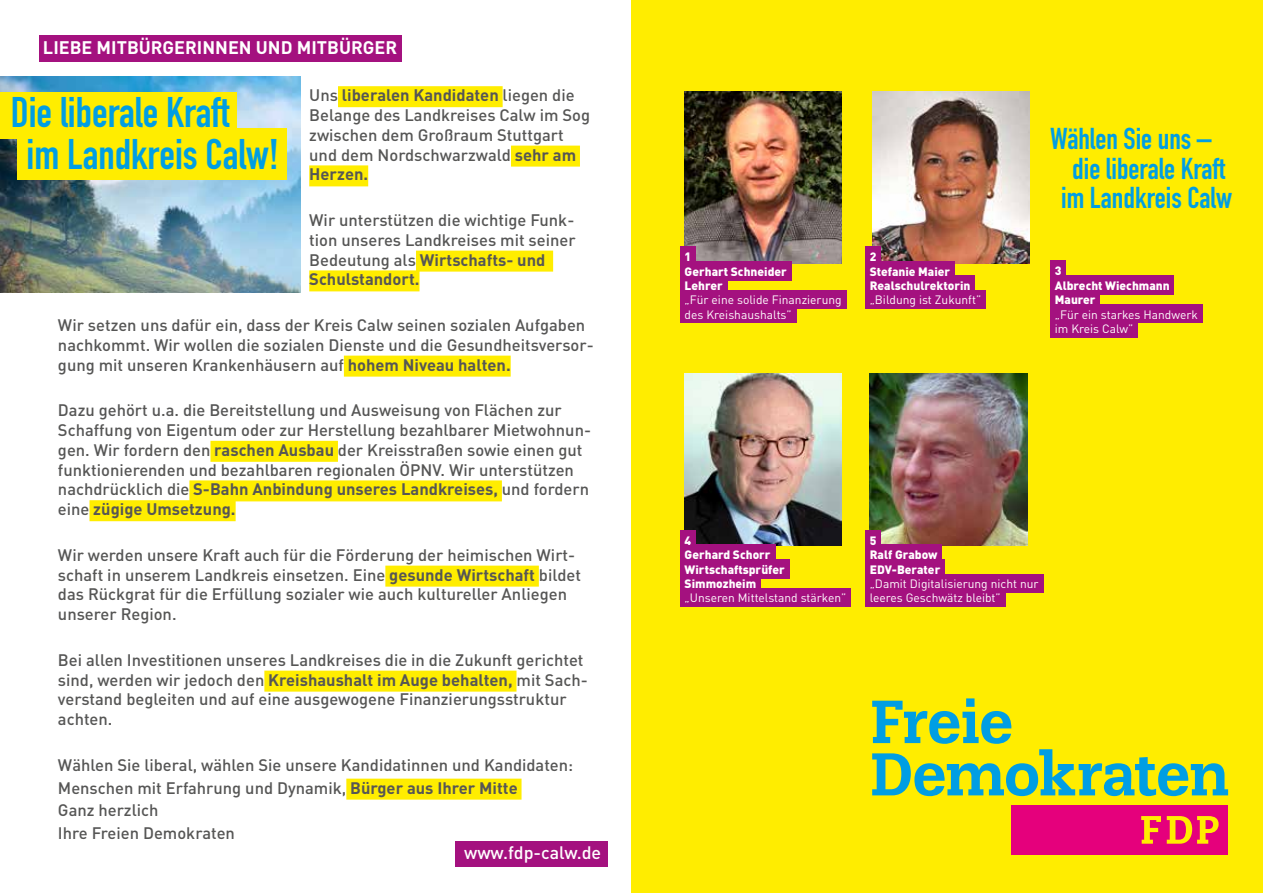
<style>
.page{position:relative;width:1263px;height:893px;background:#fff}
.page>*{position:absolute;margin:0;border:0;box-sizing:border-box;transform-origin:0 0}
.t1{font:700 42.15px/42.2px "DIN Condensed";color:#009ee3}
.t2{font:700 29.7px "DIN Condensed";color:#009ee3}
.t3{font:700 18px "DIN";color:#fff}
.t4{font:500 17.85px "DIN";color:#fff}
.t5{font:500 16.5px/19.8px "DIN";color:#565655}
.t6{font:12px/14.4px "DIN";color:#fff}
.t7{font:900 12px/14.4px "DIN";color:#fff}
.s1{font-weight:700}
</style>
<div class="page">
<div style="left:631px;top:0;width:632px;height:893px;background:#ffed00"></div>
<img style="left:685px;top:92px;width:157px;height:171px">
<img style="left:685px;top:374px;width:157px;height:171px">
<img style="left:870px;top:374px;width:157px;height:171px">
<img style="left:872px;top:92px;width:157px;height:171px">
<div style="left:455px;top:841px;width:153px;height:25px;background:#a4117f"></div>
<div style="left:39px;top:35px;width:362px;height:27px;background:#a4117f"></div>
<div style="left:338px;top:86px;width:165px;height:21px;background:#ffed00"></div>
<div style="left:511px;top:146px;width:69px;height:21px;background:#ffed00"></div>
<div style="left:309px;top:165px;width:59px;height:21px;background:#ffed00"></div>
<div style="left:416px;top:251px;width:137px;height:21px;background:#ffed00"></div>
<div style="left:309px;top:270px;width:110px;height:21px;background:#ffed00"></div>
<div style="left:344px;top:356px;width:167px;height:21px;background:#ffed00"></div>
<div style="left:210px;top:441px;width:128px;height:21px;background:#ffed00"></div>
<div style="left:189px;top:480px;width:313px;height:21px;background:#ffed00"></div>
<div style="left:89px;top:500px;width:147px;height:21px;background:#ffed00"></div>
<div style="left:385px;top:566px;width:154px;height:21px;background:#ffed00"></div>
<div style="left:264px;top:671px;width:252px;height:21px;background:#ffed00"></div>
<div style="left:346px;top:779px;width:175px;height:21px;background:#ffed00"></div>
<img style="left:0;top:76px;width:301px;height:217px">
<div style="left:0;top:92px;width:237px;height:47px;background:#ffed00"></div>
<div style="left:17px;top:128px;width:269px;height:52px;background:#ffed00"></div>
<div style="left:680px;top:247px;width:16px;height:19px;background:#a4117f"></div>
<div style="left:680px;top:261px;width:111px;height:19px;background:#a4117f"></div>
<div style="left:680px;top:275px;width:47px;height:20px;background:#a4117f"></div>
<div style="left:680px;top:290px;width:166px;height:19px;background:#a4117f"></div>
<div style="left:680px;top:305px;width:116px;height:18px;background:#a4117f"></div>
<div style="left:680px;top:530px;width:16px;height:19px;background:#a4117f"></div>
<div style="left:680px;top:545px;width:95px;height:19px;background:#a4117f"></div>
<div style="left:680px;top:559px;width:109px;height:19px;background:#a4117f"></div>
<div style="left:680px;top:573px;width:81px;height:20px;background:#a4117f"></div>
<div style="left:680px;top:588px;width:171px;height:19px;background:#a4117f"></div>
<div style="left:865px;top:247px;width:16px;height:19px;background:#a4117f"></div>
<div style="left:865px;top:261px;width:90px;height:19px;background:#a4117f"></div>
<div style="left:865px;top:275px;width:110px;height:20px;background:#a4117f"></div>
<div style="left:865px;top:290px;width:121px;height:19px;background:#a4117f"></div>
<div style="left:865px;top:530px;width:16px;height:19px;background:#a4117f"></div>
<div style="left:865px;top:545px;width:77px;height:19px;background:#a4117f"></div>
<div style="left:865px;top:559px;width:80px;height:19px;background:#a4117f"></div>
<div style="left:865px;top:574px;width:178px;height:19px;background:#a4117f"></div>
<div style="left:865px;top:588px;width:140px;height:19px;background:#a4117f"></div>
<div style="left:1050px;top:261px;width:16px;height:19px;background:#a4117f"></div>
<div style="left:1050px;top:275px;width:124px;height:19px;background:#a4117f"></div>
<div style="left:1050px;top:290px;width:50px;height:19px;background:#a4117f"></div>
<div style="left:1050px;top:304px;width:152px;height:19px;background:#a4117f"></div>
<div style="left:1050px;top:319px;width:88px;height:18px;background:#a4117f"></div>
<svg style="left:872px;top:701px;width:356px;height:95px"></svg>
<div style="left:966px;top:698px;width:8px;height:9px;background:#009ee3"></div>
<div style="left:1011px;top:806px;width:217px;height:49px;background:#e5007c"></div>
<svg style="left:1167px;top:816px;width:51px;height:28px"></svg>
<svg style="left:1141px;top:816px;width:20px;height:28px"></svg>
<p class="t3" style="left:43px;top:36px;width:356px">LIEBE MITBÜRGERINNEN UND MITBÜRGER</p>
<p class="t5" style="left:309px;top:85px;width:282px">Uns <span class="s1">liberalen Kandidaten</span> liegen die<br>Belange des Landkreises Calw im Sog zwischen dem Großraum Stuttgart und dem Nordschwarzwald <span class="s1">sehr am<br>Herzen.</span></p>
<p class="t5" style="left:309px;top:210px;width:268px">Wir unterstützen die wichtige Funk&shy;tion unseres Landkreises mit seiner<br>Bedeutung als <span class="s1">Wirtschafts- und<br>Schulstandort.</span></p>
<p class="t5" style="left:58px;top:315px;width:537px">Wir setzen uns dafür ein, dass der Kreis Calw seinen sozialen Aufgaben nachkommt. Wir wollen die sozialen Dienste und die Gesundheitsversor&shy;gung mit unseren Krankenhäusern auf <span class="s1">hohem Niveau halten.</span></p>
<p class="t5" style="left:58px;top:400px;width:535px">Dazu gehört u.a. die Bereitstellung und Ausweisung von Flächen zur Schaffung von Eigentum oder zur Herstellung bezahlbarer Mietwohnun&shy;gen. Wir fordern den <span class="s1">raschen Ausbau</span> der Kreisstraßen sowie einen gut funktionierenden und bezahlbaren regionalen ÖPNV. Wir unterstützen nachdrücklich die <span class="s1">S-Bahn Anbindung unseres Landkreises,</span> und fordern eine <span class="s1">zügige Umsetzung.</span></p>
<p class="t5" style="left:58px;top:544px;width:525px">Wir werden unsere Kraft auch für die Förderung der heimischen Wirt&shy;schaft in unserem Landkreis einsetzen. Eine <span class="s1">gesunde Wirtschaft</span> bildet das Rückgrat für die Erfüllung sozialer wie auch kultureller Anliegen unserer Region.</p>
<p class="t5" style="left:58px;top:649px;width:531px">Bei allen Investitionen unseres Landkreises die in die Zukunft gerichtet sind, werden wir jedoch den <span class="s1">Kreishaushalt im Auge behalten,</span> mit Sach&shy;verstand begleiten und auf eine ausgewogene Finanzierungsstruktur achten.</p>
<p class="t5" style="left:58px;top:753px;width:517px;line-height:22.8px">Wählen Sie liberal, wählen Sie unsere Kandidatinnen und Kandidaten:<br>Menschen mit Erfahrung und Dynamik, <span class="s1">Bürger aus Ihrer Mitte<br></span>Ganz herzlich<br>Ihre Freien Demokraten</p>
<h1 class="t1" style="left:26px;top:91px;width:254px;text-indent:-16px">Die liberale Kraft<br>im Landkreis Calw!</h1>
<p class="t4" style="left:464px;top:841px;width:139px">www.fdp-calw.de</p>
<p class="t7" style="left:685px;top:249px;width:104px">1<br>Gerhart Schneider<br>Lehrer</p>
<p class="t6" style="left:685px;top:293px;width:159px">„Für eine solide Finanzierung des Kreishaushalts”</p>
<p class="t7" style="left:870px;top:249px;width:102px">2<br>Stefanie Maier<br>Realschulrektorin</p>
<p class="t6" style="left:870px;top:293px;width:113px">„Bildung ist Zukunft”</p>
<h2 class="t2" style="left:1050px;top:118px;width:163px">Wählen Sie uns –</h2>
<h2 class="t2" style="left:1072px;top:148px;width:154px">die liberale Kraft</h2>
<h2 class="t2" style="left:1061px;top:178px;width:172px">im Landkreis Calw</h2>
<p class="t7" style="left:1055px;top:263px;width:116px">3<br>Albrecht Wiechmann<br>Maurer</p>
<p class="t6" style="left:1055px;top:307px;width:145px">„Für ein starkes Handwerk im Kreis Calw”</p>
<p class="t7" style="left:685px;top:533px;width:102px">4<br>Gerhard Schorr<br>Wirtschaftsprüfer<br>Simmozheim</p>
<p class="t6" style="left:685px;top:591px;width:163px">„Unseren Mittelstand stärken”</p>
<p class="t7" style="left:870px;top:533px;width:72px">5<br>Ralf Grabow<br>EDV-Berater</p>
<p class="t6" style="left:870px;top:576px;width:170px">„Damit Digitalisierung nicht nur leeres Geschwätz bleibt”</p>
</div>
